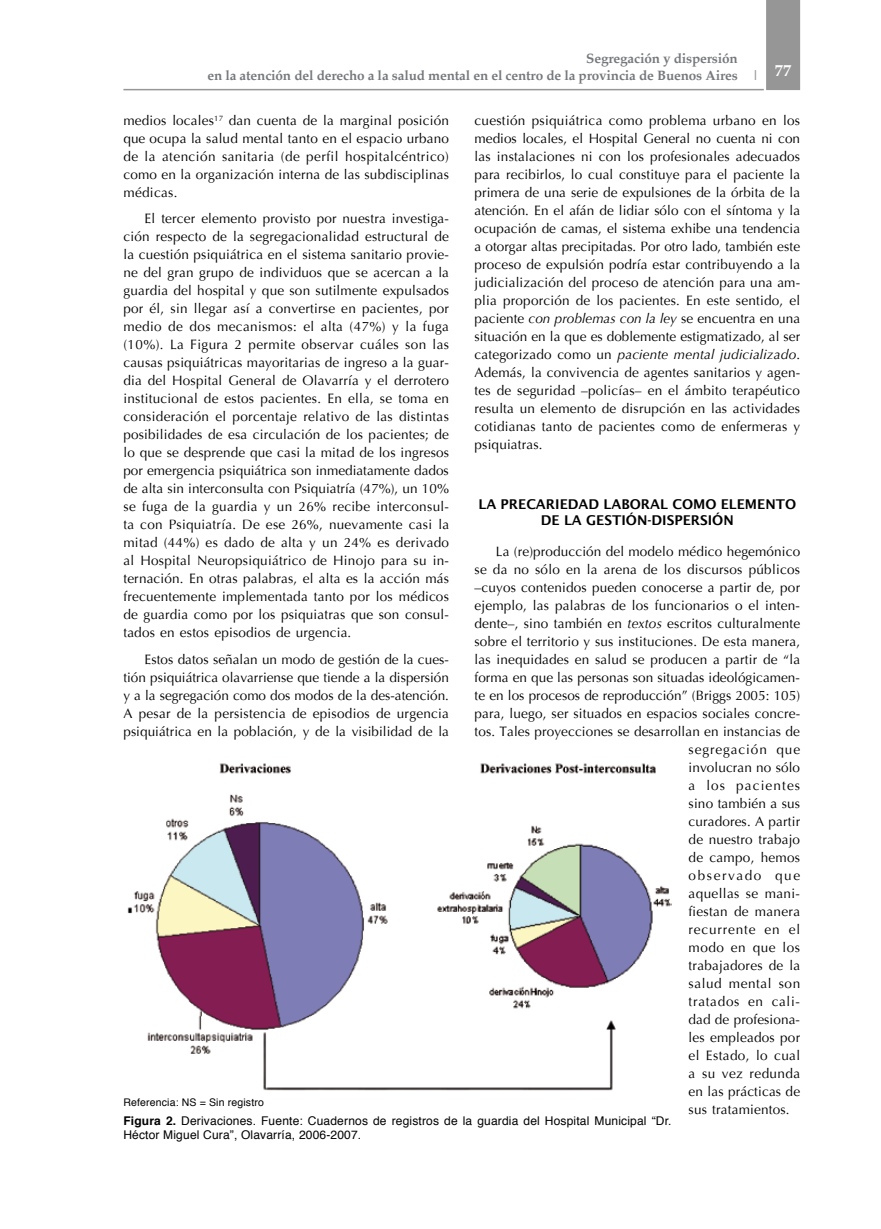
<style>
.page{position:relative;width:881px;height:1229px;background:#fff}
.page>*{position:absolute;margin:0;border:0;box-sizing:border-box;transform-origin:0 0}
.t1{font:700 16.5px "Palatino";color:#fff}
.t2{font:13.5px/18px "Optima";letter-spacing:.015em;color:#000;text-align:justify}
.t3{font:700 13.5px/16.2px "Palatino";letter-spacing:-.01em;color:#75797c;text-align:right}
.t4{font:600 13.5px/16.2px "Lucida Sans";color:#000;text-align:center}
.t5{font:13.5px "Optima";letter-spacing:.055em;color:#000}
.t6{font:13.5px "Optima";letter-spacing:.07em;color:#000}
.t7{font:13.5px "Optima";letter-spacing:.06em;color:#000}
.t8{font:13.5px "Optima";letter-spacing:.04em;color:#000}
.t9{font:13.5px "Optima";letter-spacing:.085em;color:#000}
.t10{font:13.5px "Optima";letter-spacing:.12em;color:#000}
.t11{font:13.5px "Optima";letter-spacing:.035em;color:#000}
.t12{font:12px/14.4px "Helvetica";letter-spacing:.015em;color:#000}
.t13{font:10.5px "Helvetica";letter-spacing:.015em;color:#000}
.s1{font-style:italic}
.s2{font-weight:700}
</style>
<div class="page">
<hr style="left:123px;top:89px;width:640px;height:1px;background:#969696">
<div style="left:766px;top:0;width:33px;height:90px;background:#969696"></div>
<img style="left:127px;top:763px;width:544px;height:328px">
<p class="t3" style="left:207px;top:50px;width:531px">Segregación y dispersión<br>en la atención del derecho a la salud mental en el centro de la provincia de Buenos Aires</p>
<p class="t2" style="left:474px;top:112px;width:327px">cuestión psiquiátrica como problema urbano en los medios locales, el Hospital General no cuenta ni con las instalaciones ni con los profesionales adecuados para recibirlos, lo cual constituye para el paciente la primera de una serie de expulsiones de la órbita de la atención. En el afán de lidiar sólo con el síntoma y la ocupación de camas, el sistema exhibe una tendencia a otorgar altas precipitadas. Por otro lado, también este proceso de expulsión podría estar contribuyendo a la judicialización del proceso de atención para una am&shy;plia proporción de los pacientes. En este sentido, el paciente <span class="s1">con problemas con la ley</span> se encuentra en una situación en la que es doblemente estigmatizado, al ser categorizado como un <span class="s1">paciente mental judicializado</span>.<br>Además, la convivencia de agentes sanitarios y agen&shy;tes de seguridad –policías– en el ámbito terapéutico resulta un elemento de disrupción en las actividades cotidianas tanto de pacientes como de enfermeras y psiquiatras.</p>
<p class="t1" style="left:751px;top:56px;width:41px"><sub>|</sub> 77</p>
<p class="t2" style="left:123px;top:112px;width:327px">medios locales<sup>17</sup> dan cuenta de la marginal posición que ocupa la salud mental tanto en el espacio urbano de la atención sanitaria (de perfil hospitalcéntrico) como en la organización interna de las subdisciplinas médicas.</p>
<p class="t2" style="left:123px;top:210px;width:327px;text-indent:21px">El tercer elemento provisto por nuestra investiga&shy;ción respecto de la segregacionalidad estructural de la cuestión psiquiátrica en el sistema sanitario provie&shy;ne del gran grupo de individuos que se acercan a la guardia del hospital y que son sutilmente expulsados por él, sin llegar así a convertirse en pacientes, por medio de dos mecanismos: el alta (47%) y la fuga (10%). La Figura 2 permite observar cuáles son las causas psiquiátricas mayoritarias de ingreso a la guar&shy;dia del Hospital General de Olavarría y el derrotero institucional de estos pacientes. En ella, se toma en consideración el porcentaje relativo de las distintas posibilidades de esa circulación de los pacientes; de lo que se desprende que casi la mitad de los ingresos por emergencia psiquiátrica son inmediatamente dados de alta sin interconsulta con Psiquiatría (47%), un 10% se fuga de la guardia y un 26% recibe interconsul&shy;ta con Psiquiatría. De ese 26%, nuevamente casi la mitad (44%) es dado de alta y un 24% es derivado al Hospital Neuropsiquiátrico de Hinojo para su in&shy;ternación. En otras palabras, el alta es la acción más frecuentemente implementada tanto por los médicos de guardia como por los psiquiatras que son consul&shy;tados en estos episodios de urgencia.</p>
<p class="t2" style="left:123px;top:650px;width:327px;text-indent:21px">Estos datos señalan un modo de gestión de la cues&shy;tión psiquiátrica olavarriense que tiende a la dispersión y a la segregación como dos modos de la des-atención.<br>A pesar de la persistencia de episodios de urgencia psiquiátrica en la población, y de la visibilidad de la</p>
<p class="t4" style="left:478px;top:496px;width:319px">LA PRECARIEDAD LABORAL COMO ELEMENTO<br>DE LA GESTIÓN-DISPERSIÓN</p>
<p class="t2" style="left:495px;top:542px;width:306px">La (re)producción del modelo médico hegemónico</p>
<p class="t2" style="left:474px;top:560px;width:327px">se da no sólo en la arena de los discursos públicos</p>
<p class="t2" style="left:474px;top:578px;width:327px">–cuyos contenidos pueden conocerse a partir de, por</p>
<p class="t2" style="left:474px;top:596px;width:327px">ejemplo, las palabras de los funcionarios o el inten-</p>
<p class="t2" style="left:474px;top:614px;width:327px">dente–, sino también en <span class="s1">textos</span> escritos culturalmente</p>
<p class="t2" style="left:474px;top:632px;width:327px">sobre el territorio y sus instituciones. De esta manera,</p>
<p class="t2" style="left:474px;top:650px;width:327px">las inequidades en salud se producen a partir de “la</p>
<p class="t2" style="left:474px;top:668px;width:327px">forma en que las personas son situadas ideológicamen-</p>
<p class="t2" style="left:474px;top:686px;width:327px">te en los procesos de reproducción” (Briggs 2005: 105)</p>
<p class="t2" style="left:474px;top:704px;width:327px">para, luego, ser situados en espacios sociales concre-</p>
<p class="t2" style="left:474px;top:722px;width:327px">tos. Tales proyecciones se desarrollan en instancias de</p>
<p class="t6" style="left:688px;top:740px;width:113px">segregación que</p>
<p class="t2" style="left:688px;top:758px;width:113px">involucran no sólo</p>
<p class="t9" style="left:688px;top:776px;width:113px">a los pacientes</p>
<p class="t2" style="left:688px;top:794px;width:113px">sino también a sus</p>
<p class="t2" style="left:688px;top:812px;width:113px">curadores. A partir</p>
<p class="t2" style="left:688px;top:830px;width:113px">de nuestro trabajo</p>
<p class="t2" style="left:688px;top:848px;width:113px">de campo, hemos</p>
<p class="t10" style="left:688px;top:866px;width:113px">observado que</p>
<p class="t2" style="left:688px;top:884px;width:113px">aquellas se mani-</p>
<p class="t2" style="left:688px;top:902px;width:113px">fiestan de manera</p>
<p class="t7" style="left:688px;top:920px;width:113px">recurrente en el</p>
<p class="t11" style="left:688px;top:938px;width:113px">modo en que los</p>
<p class="t2" style="left:688px;top:956px;width:113px">trabajadores de la</p>
<p class="t8" style="left:688px;top:974px;width:113px">salud mental son</p>
<p class="t5" style="left:688px;top:992px;width:113px">tratados en cali-</p>
<p class="t2" style="left:688px;top:1010px;width:113px">dad de profesiona-</p>
<p class="t2" style="left:688px;top:1028px;width:113px">les empleados por</p>
<p class="t2" style="left:688px;top:1046px;width:113px">el Estado, lo cual</p>
<p class="t2" style="left:688px;top:1064px;width:113px">a su vez redunda</p>
<p class="t2" style="left:688px;top:1082px;width:113px">en las prácticas de</p>
<p class="t2" style="left:688px;top:1100px;width:102px">sus tratamientos.</p>
<p class="t13" style="left:123px;top:1094px;width:142px">Referencia: NS = Sin registro</p>
<p class="t12" style="left:123px;top:1114px;width:549px"><span class="s2">Figura 2.</span> Derivaciones. Fuente: Cuadernos de registros de la guardia del Hospital Municipal “Dr.<br>Héctor Miguel Cura”, Olavarría, 2006-2007.</p>
</div>
